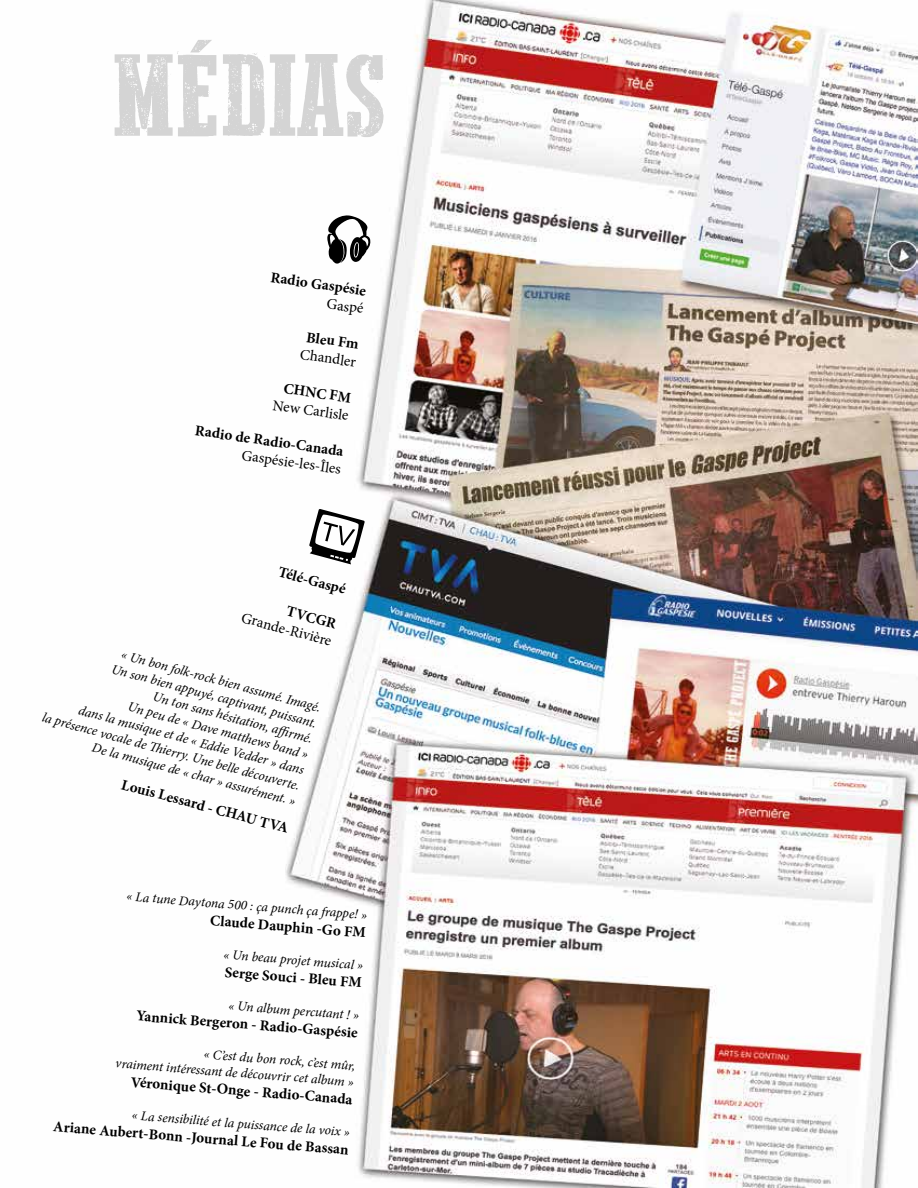
<style>
.page{position:relative;width:918px;height:1188px;background:#fff}
.page>*{position:absolute;margin:0;border:0;box-sizing:border-box;transform-origin:0 0}
.t1{font:121.5px "Western Bang Bang";color:#d4d4d4}
.t2{font:700 15px "Minion Pro";color:#000}
.t3{font:15px "Minion Pro";color:#000}
.t4{font:italic 13.5px/16.2px "Minion Pro";color:#000;text-align:right}
</style>
<div class="page">
<img style="left:285px;top:0;width:633px;height:1188px">
<svg style="left:327px;top:215px;width:44px;height:49px"></svg>
<svg style="left:309px;top:509px;width:56px;height:55px"></svg>
<h1 class="t1" style="left:111px;top:34px;width:276px">MÉDIAS</h1>
<p class="t2" style="left:272px;top:267px;width:98px;rotate:8deg">Radio Gaspésie</p>
<p class="t3" style="left:328px;top:293px;width:39px;rotate:8deg">Gaspé</p>
<p class="t2" style="left:308px;top:326px;width:54px;rotate:8deg">Bleu Fm</p>
<p class="t3" style="left:302px;top:344px;width:58px;rotate:8deg">Chandler</p>
<p class="t2" style="left:285px;top:378px;width:69px;rotate:8deg">CHNC FM</p>
<p class="t3" style="left:274px;top:395px;width:78px;rotate:8deg">New Carlisle</p>
<p class="t2" style="left:197px;top:420px;width:151px;rotate:8deg">Radio de Radio-Canada</p>
<p class="t3" style="left:243px;top:445px;width:102px;rotate:8deg">Gaspésie-les-Îles</p>
<p class="t2" style="left:282px;top:561px;width:71px;rotate:15deg">Télé-Gaspé</p>
<p class="t2" style="left:289px;top:601px;width:53px;rotate:15deg">TVCGR</p>
<p class="t3" style="left:244px;top:608px;width:94px;rotate:15deg">Grande-Rivière</p>
<p class="t4" style="left:66px;top:631px;width:268px;rotate:15deg">« Un bon folk-rock bien assumé. Imagé.<br>Un son bien appuyé, captivant, puissant.<br>Un ton sans hésitation, affi rmé.<br>Un peu de « Dave matthews band »<br>dans la musique et de « Eddie Vedder » dans<br>la présence vocale de Th ierry. Une belle découverte.<br>De la musique de « char » assurément. »</p>
<p class="t2" style="left:125px;top:774px;width:174px;rotate:15deg">Louis Lessard - CHAU TVA</p>
<p class="t4" style="left:127px;top:889px;width:243px;rotate:4deg">« La tune Daytona 500 : ça punch ça frappe! »</p>
<p class="t2" style="left:211px;top:909px;width:157px;rotate:5deg">Claude Dauphin -Go FM</p>
<p class="t4" style="left:224px;top:947px;width:142px;rotate:4deg">« Un beau projet musical »</p>
<p class="t2" style="left:226px;top:961px;width:139px;rotate:5deg">Serge Souci - Bleu FM</p>
<p class="t4" style="left:229px;top:998px;width:133px;rotate:4deg">« Un album percutant ! »</p>
<p class="t2" style="left:138px;top:1004px;width:223px;rotate:5deg">Yannick Bergeron - Radio-Gaspésie</p>
<p class="t4" style="left:117px;top:1041px;width:241px;line-height:15.8px;rotate:4deg">« C’est du bon rock, c’est mûr,<br>vraiment intéressant de découvrir cet album »</p>
<p class="t2" style="left:132px;top:1071px;width:224px;rotate:5deg">Véronique St-Onge - Radio-Canada</p>
<p class="t4" style="left:132px;top:1108px;width:220px;rotate:4deg">« La sensibilité et la puissance de la voix »</p>
<p class="t2" style="left:54px;top:1115px;width:298px;rotate:5deg">Ariane Aubert-Bonn -Journal Le Fou de Bassan</p>
</div>
